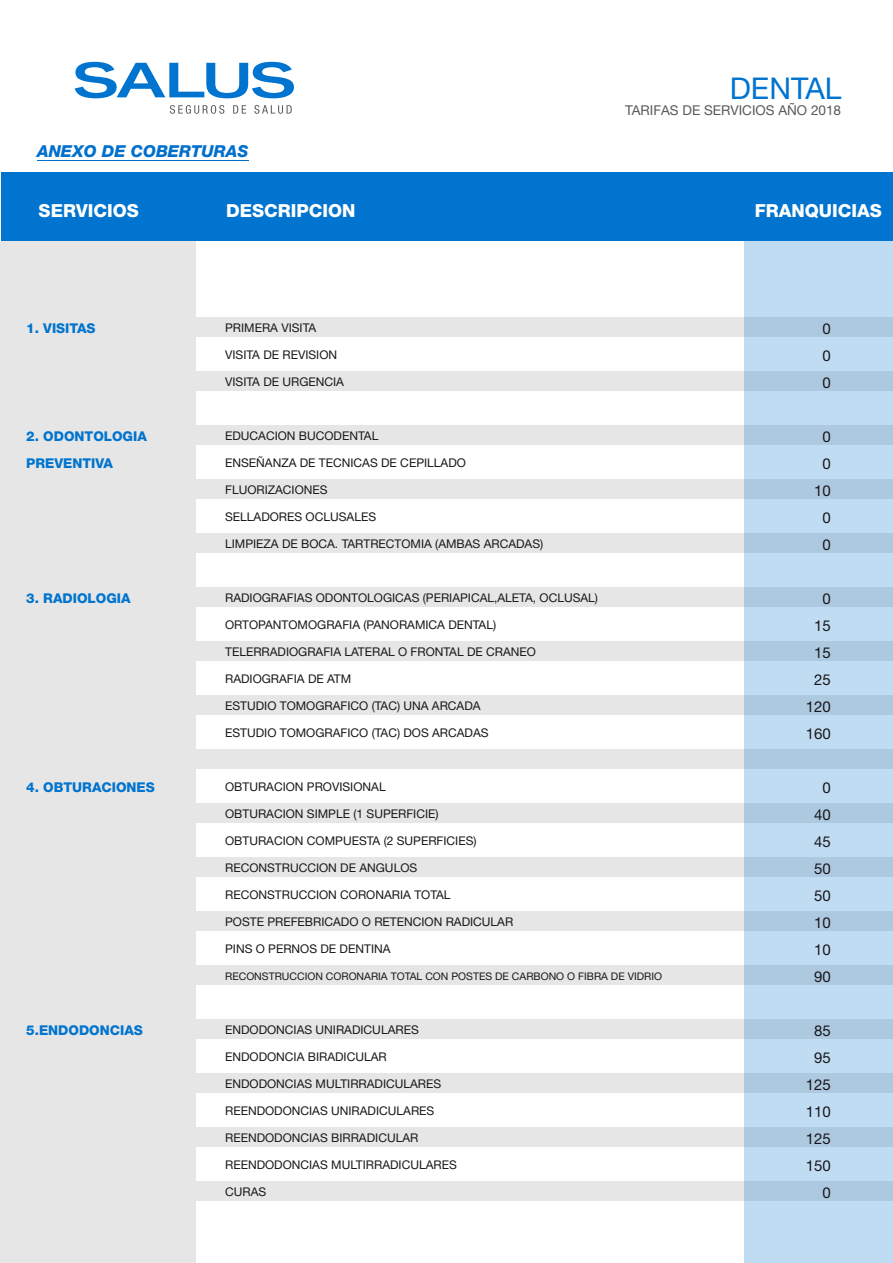
<style>
.page{position:relative;width:893px;height:1263px;background:#fff}
.page>*{position:absolute;margin:0;border:0;box-sizing:border-box;transform-origin:0 0}
.t1{font:30px "Helvetica Neue LT Std";color:#0074ce}
.t2{font:800 18px "Helvetica Neue LT Std";color:#fff}
.t3{font:italic 800 16.5px "Helvetica Neue LT Std";color:#0070cd}
.t4{font:15px/27px "Helvetica Neue LT Std";color:#1a171b;text-align:center}
.t5{font:800 13.5px/27px "Helvetica Neue LT Std";color:#0074ce}
.t6{font:13.5px "Helvetica Neue LT Std";color:#59595c}
.t7{font:12px "Helvetica Neue LT Std";color:#1a171b}
.t8{font:10.5px "Helvetica Neue LT Std";color:#1a171b}
</style>
<div class="page">
<div style="left:0;top:318px;width:892px;height:19px;background:#e6e6e6"></div>
<div style="left:0;top:372px;width:892px;height:19px;background:#e6e6e6"></div>
<div style="left:0;top:426px;width:892px;height:19px;background:#e6e6e6"></div>
<div style="left:0;top:480px;width:892px;height:19px;background:#e6e6e6"></div>
<div style="left:0;top:534px;width:892px;height:19px;background:#e6e6e6"></div>
<div style="left:0;top:588px;width:892px;height:19px;background:#e6e6e6"></div>
<div style="left:0;top:642px;width:892px;height:19px;background:#e6e6e6"></div>
<div style="left:0;top:696px;width:892px;height:19px;background:#e6e6e6"></div>
<div style="left:0;top:750px;width:892px;height:19px;background:#e6e6e6"></div>
<div style="left:0;top:804px;width:892px;height:19px;background:#e6e6e6"></div>
<div style="left:0;top:858px;width:892px;height:19px;background:#e6e6e6"></div>
<div style="left:0;top:912px;width:892px;height:19px;background:#e6e6e6"></div>
<div style="left:0;top:966px;width:892px;height:19px;background:#e6e6e6"></div>
<div style="left:0;top:1020px;width:892px;height:19px;background:#e6e6e6"></div>
<div style="left:0;top:1074px;width:892px;height:19px;background:#e6e6e6"></div>
<div style="left:0;top:1128px;width:892px;height:19px;background:#e6e6e6"></div>
<div style="left:0;top:1182px;width:892px;height:19px;background:#e6e6e6"></div>
<div style="left:1px;top:172px;width:891px;height:69px;background:#0074ce"></div>
<div style="left:0;top:242px;width:195px;height:1021px;background:#e6e6e6"></div>
<svg style="left:170px;top:105px;width:54px;height:9px"></svg>
<svg style="left:233px;top:105px;width:13px;height:9px"></svg>
<svg style="left:254px;top:105px;width:38px;height:9px"></svg>
<svg style="left:75px;top:62px;width:219px;height:36px"></svg>
<div style="left:744px;top:242px;width:148px;height:1021px;background:linear-gradient(to right,#bad6ec,#bad6ec)"></div>
<hr style="left:37px;top:160px;width:211px;height:1px;background:#0070cd">
<h3 class="t3" style="left:37px;top:141px;width:213px">ANEXO DE COBERTURAS</h3>
<h1 class="t1" style="left:729px;top:70px;width:113px">DENTAL</h1>
<p class="t6" style="left:625px;top:102px;width:217px">TARIFAS DE SERVICIOS AÑO 2018</p>
<h2 class="t2" style="left:39px;top:200px;width:102px">SERVICIOS</h2>
<h2 class="t2" style="left:226px;top:200px;width:131px">DESCRIPCION</h2>
<h2 class="t2" style="left:754px;top:200px;width:129px">FRANQUICIAS</h2>
<p class="t5" style="left:26px;top:315px;width:71px">1. VISITAS</p>
<p class="t7" style="left:225px;top:320px;width:93px">PRIMERA VISITA</p>
<p class="t7" style="left:225px;top:347px;width:113px">VISITA DE REVISION</p>
<p class="t7" style="left:225px;top:374px;width:120px">VISITA DE URGENCIA</p>
<p class="t4" style="left:822px;top:315px;width:10px;text-align:justify">0<br>0<br>0</p>
<p class="t5" style="left:26px;top:423px;width:122px">2. ODONTOLOGIA<br>PREVENTIVA</p>
<p class="t7" style="left:225px;top:428px;width:155px">EDUCACION BUCODENTAL</p>
<p class="t7" style="left:225px;top:455px;width:242px">ENSEÑANZA DE TECNICAS DE CEPILLADO</p>
<p class="t7" style="left:225px;top:482px;width:104px">FLUORIZACIONES</p>
<p class="t7" style="left:225px;top:509px;width:152px">SELLADORES OCLUSALES</p>
<p class="t7" style="left:225px;top:536px;width:320px">LIMPIEZA DE BOCA. TARTRECTOMIA (AMBAS ARCADAS)</p>
<p class="t4" style="left:814px;top:423px;width:18px">0<br>0<br>10<br>0<br>0</p>
<p class="t5" style="left:26px;top:585px;width:106px">3. RADIOLOGIA</p>
<p class="t7" style="left:225px;top:590px;width:374px">RADIOGRAFIAS ODONTOLOGICAS (PERIAPICAL,ALETA, OCLUSAL)</p>
<p class="t7" style="left:225px;top:617px;width:272px">ORTOPANTOMOGRAFIA (PANORAMICA DENTAL)</p>
<p class="t7" style="left:225px;top:644px;width:312px">TELERRADIOGRAFIA LATERAL O FRONTAL DE CRANEO</p>
<p class="t7" style="left:225px;top:671px;width:128px">RADIOGRAFIA DE ATM</p>
<p class="t7" style="left:225px;top:698px;width:257px">ESTUDIO TOMOGRAFICO (TAC) UNA ARCADA</p>
<p class="t7" style="left:225px;top:725px;width:265px">ESTUDIO TOMOGRAFICO (TAC) DOS ARCADAS</p>
<p class="t4" style="left:805px;top:585px;width:27px;text-align:right">0<br>15<br>15<br>25<br>120<br>160</p>
<p class="t5" style="left:26px;top:774px;width:130px">4. OBTURACIONES</p>
<p class="t7" style="left:225px;top:779px;width:162px">OBTURACION PROVISIONAL</p>
<p class="t7" style="left:225px;top:806px;width:215px">OBTURACION SIMPLE (1 SUPERFICIE)</p>
<p class="t7" style="left:225px;top:833px;width:253px">OBTURACION COMPUESTA (2 SUPERFICIES)</p>
<p class="t7" style="left:225px;top:860px;width:193px">RECONSTRUCCION DE ANGULOS</p>
<p class="t7" style="left:225px;top:887px;width:227px">RECONSTRUCCION CORONARIA TOTAL</p>
<p class="t7" style="left:225px;top:914px;width:290px">POSTE PREFEBRICADO O RETENCION RADICULAR</p>
<p class="t7" style="left:225px;top:941px;width:167px">PINS O PERNOS DE DENTINA</p>
<p class="t8" style="left:225px;top:970px;width:438px">RECONSTRUCCION CORONARIA TOTAL CON POSTES DE CARBONO O FIBRA DE VIDRIO</p>
<p class="t4" style="left:814px;top:774px;width:18px">0<br>40<br>45<br>50<br>50<br>10<br>10<br>90</p>
<p class="t5" style="left:26px;top:1017px;width:118px">5.ENDODONCIAS</p>
<p class="t7" style="left:225px;top:1022px;width:195px">ENDODONCIAS UNIRADICULARES</p>
<p class="t7" style="left:225px;top:1049px;width:163px">ENDODONCIA BIRADICULAR</p>
<p class="t7" style="left:225px;top:1076px;width:218px">ENDODONCIAS MULTIRRADICULARES</p>
<p class="t7" style="left:225px;top:1103px;width:211px">REENDODONCIAS UNIRADICULARES</p>
<p class="t7" style="left:225px;top:1130px;width:195px">REENDODONCIAS BIRRADICULAR</p>
<p class="t7" style="left:225px;top:1157px;width:233px">REENDODONCIAS MULTIRRADICULARES</p>
<p class="t7" style="left:225px;top:1184px;width:43px">CURAS</p>
<p class="t4" style="left:805px;top:1017px;width:27px;text-align:right">85<br>95<br>125<br>110<br>125<br>150<br>0</p>
</div>
